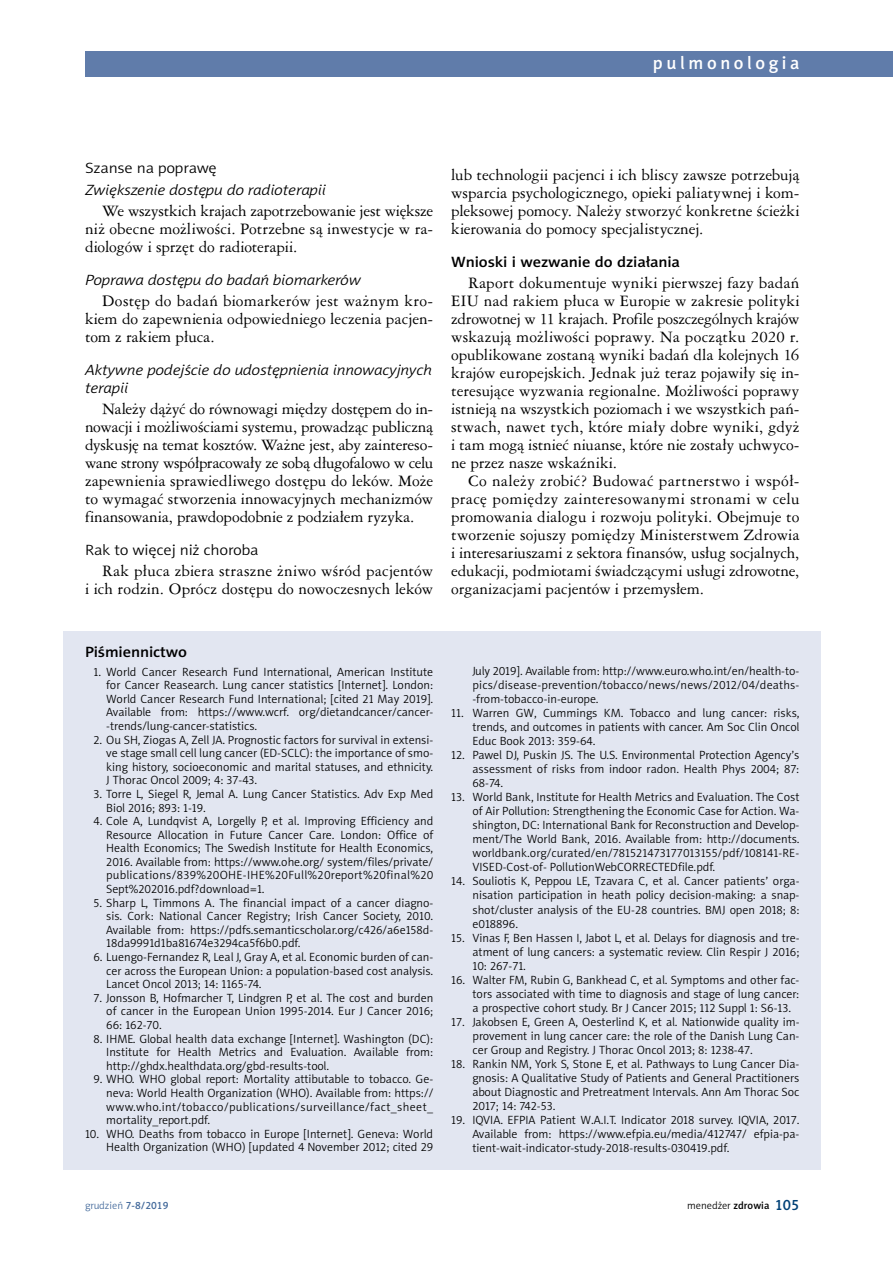
<style>
.page{position:relative;width:893px;height:1263px;background:#fff}
.page>*{position:absolute;margin:0;border:0;box-sizing:border-box;transform-origin:0 0}
.t1{font:18px "Naomi Sans EFN Medium";letter-spacing:.2em;color:#fff}
.t2{font:15px/18px "Ameri Garmnd PL";color:#000;text-align:justify}
.t3{font:italic 15px/18px "Naomi Sans EFN Light";letter-spacing:-.01em;color:#000;scale:1.1 1}
.t4{font:15px "Naomi Sans EFN Medium";letter-spacing:-.01em;color:#000;scale:1.1 1}
.t5{font:15px "Naomi Sans EFN Light";letter-spacing:-.01em;color:#000;scale:1.1 1}
.t6{font:12px/13.6px "Naomi Sans EFN Light";color:#000;text-align:justify}
.t7{font:10.5px "Naomi Sans EFN Light";color:#000}
.t8{font:10.5px "Naomi Sans EFN Light";color:#456b9c}
.s1{font-family:"Naomi Sans EFN Medium"}
.s2{font-family:"Naomi Sans EFN Medium";font-size:15px;color:#004177}
</style>
<div class="page">
<div style="left:85px;top:51px;width:808px;height:26px;background:#607caa"></div>
<div style="left:64px;top:631px;width:757px;height:538px;background:#e2e6f1"></div>
<h1 class="t1" style="left:653px;top:52px;width:148px">pulmonologia</h1>
<p class="t5" style="left:85px;top:160px;width:121px">Szanse na poprawę</p>
<p class="t3" style="left:85px;top:181px;width:220px">Zwiększenie dostępu do radioterapii</p>
<p class="t2" style="left:85px;top:201px;width:350px;text-indent:17px">We wszystkich krajach zapotrzebowanie jest większe niż obecne możliwości. Potrzebne są inwestycje w ra&shy;diologów i sprzęt do radioterapii.</p>
<p class="t3" style="left:85px;top:271px;width:252px">Poprawa dostępu do badań biomarkerów</p>
<p class="t2" style="left:85px;top:291px;width:350px;text-indent:17px">Dostęp do badań biomarkerów jest ważnym kro&shy;kiem do zapewnienia odpowiedniego leczenia pacjen&shy;tom z rakiem płuca.</p>
<p class="t3" style="left:85px;top:361px;width:317px">Aktywne podejście do udostępnienia innowacyjnych terapii</p>
<p class="t2" style="left:85px;top:399px;width:350px;text-indent:17px">Należy dążyć do równowagi między dostępem do in&shy;nowacji i możliwościami systemu, prowadząc publiczną dyskusję na temat kosztów. Ważne jest, aby zaintereso&shy;wane strony współpracowały ze sobą długofalowo w celu zapewnienia sprawiedliwego dostępu do leków. Może to wymagać stworzenia innowacyjnych mechanizmów finansowania, prawdopodobnie z podziałem ryzyka.</p>
<p class="t5" style="left:85px;top:542px;width:159px">Rak to więcej niż choroba</p>
<p class="t2" style="left:85px;top:561px;width:350px;text-align:right">Rak płuca zbiera straszne żniwo wśród pacjentów<br>i ich rodzin. Oprócz dostępu do nowoczesnych leków</p>
<p class="t2" style="left:451px;top:165px;width:350px">lub technologii pacjenci i ich bliscy zawsze potrzebują wsparcia psychologicznego, opieki paliatywnej i kom&shy;pleksowej pomocy. Należy stworzyć konkretne ścieżki kierowania do pomocy specjalistycznej.</p>
<p class="t4" style="left:451px;top:253px;width:210px">Wnioski i wezwanie do działania</p>
<p class="t2" style="left:451px;top:273px;width:350px;text-indent:17px">Raport dokumentuje wyniki pierwszej fazy badań EIU nad rakiem płuca w Europie w zakresie polityki zdrowotnej w 11 krajach. Profile poszczególnych krajów wskazują możliwości poprawy. Na początku 2020 r. opublikowane zostaną wyniki badań dla kolejnych 16 krajów europejskich. Jednak już teraz pojawiły się in&shy;teresujące wyzwania regionalne. Możliwości poprawy istnieją na wszystkich poziomach i we wszystkich pań&shy;stwach, nawet tych, które miały dobre wyniki, gdyż i tam mogą istnieć niuanse, które nie zostały uchwyco&shy;ne przez nasze wskaźniki.</p>
<p class="t2" style="left:451px;top:471px;width:350px;text-indent:17px">Co należy zrobić? Budować partnerstwo i współ&shy;pracę pomiędzy zainteresowanymi stronami w celu promowania dialogu i rozwoju polityki. Obejmuje to tworzenie sojuszy pomiędzy Ministerstwem Zdrowia i interesariuszami z sektora finansów, usług socjalnych, edukacji, podmiotami świadczącymi usługi zdrowotne, organizacjami pacjentów i przemysłem.</p>
<p class="t4" style="left:85px;top:643px;width:94px">Piśmiennictwo</p>
<p class="t6" style="left:106px;top:665px;width:328px;text-indent:-13px">1. World Cancer Research Fund International, American Institute for Cancer Reasearch. Lung cancer statistics [Internet]. London:<br>World Cancer Research Fund International; [cited 21 May 2019].<br>Available from: https://www.wcrf. org/dietandcancer/cancer--trends/lung-cancer-statistics.</p>
<p class="t6" style="left:106px;top:733px;width:328px;text-indent:-13px">2. Ou SH, Ziogas A, Zell JA. Prognostic factors for survival in extensi&shy;ve stage small cell lung cancer (ED-SCLC): the importance of smo&shy;king history, socioeconomic and marital statuses, and ethnicity.<br>J Thorac Oncol 2009; 4: 37-43.</p>
<p class="t6" style="left:106px;top:787px;width:328px;text-indent:-13px">3. Torre L, Siegel R, Jemal A. Lung Cancer Statistics. Adv Exp Med<br>Biol 2016; 893: 1-19.</p>
<p class="t6" style="left:106px;top:814px;width:328px;text-indent:-13px">4. Cole A, Lundqvist A, Lorgelly P, et al. Improving Efficiency and Resource Allocation in Future Cancer Care. London: Office of Health Economics; The Swedish Institute for Health Economics, 2016. Available from: https://www.ohe.org/ system/files/private/ publications/839%20OHE-IHE%20Full%20report%20final%20<br>Sept%202016.pdf?download=1.</p>
<p class="t6" style="left:106px;top:896px;width:328px;text-indent:-13px">5. Sharp L, Timmons A. The financial impact of a cancer diagno&shy;sis. Cork: National Cancer Registry; Irish Cancer Society, 2010.<br>Available from: https://pdfs.semanticscholar.org/c426/a6e158d-18da9991d1ba81674e3294ca5f6b0.pdf.</p>
<p class="t6" style="left:106px;top:950px;width:328px;text-indent:-13px">6. Luengo-Fernandez R, Leal J, Gray A, et al. Economic burden of can&shy;cer across the European Union: a population-based cost analysis.<br>Lancet Oncol 2013; 14: 1165-74.</p>
<p class="t6" style="left:106px;top:991px;width:328px;text-indent:-13px">7. Jonsson B, Hofmarcher T, Lindgren P, et al. The cost and burden of cancer in the European Union 1995-2014. Eur J Cancer 2016; 66: 162-70.</p>
<p class="t6" style="left:106px;top:1032px;width:328px;text-indent:-13px">8. IHME. Global health data exchange [Internet]. Washington (DC):<br>Institute for Health Metrics and Evaluation. Available from: http://ghdx.healthdata.org/gbd-results-tool.</p>
<p class="t6" style="left:106px;top:1072px;width:328px;text-indent:-13px">9. WHO. WHO global report: Mortality attibutable to tobacco. Ge&shy;neva: World Health Organization (WHO). Available from: https:// www.who.int/tobacco/publications/surveillance/fact_sheet_ mortality_report.pdf.</p>
<p class="t6" style="left:85px;top:1127px;width:350px;text-align:right">10. WHO. Deaths from tobacco in Europe [Internet]. Geneva: World<br>Health Organization (WHO) [updated 4 November 2012; cited 29</p>
<p class="t6" style="left:472px;top:664px;width:328px">July 2019]. Available from: http://www.euro.who.int/en/health-to&shy;pics/disease-prevention/tobacco/news/news/2012/04/deaths--from-tobacco-in-europe.</p>
<p class="t6" style="left:472px;top:706px;width:328px;text-indent:-21px">11. Warren GW, Cummings KM. Tobacco and lung cancer: risks, trends, and outcomes in patients with cancer. Am Soc Clin Oncol Educ Book 2013: 359-64.</p>
<p class="t6" style="left:472px;top:748px;width:328px;text-indent:-21px">12. Pawel DJ, Puskin JS. The U.S. Environmental Protection Agency’s assessment of risks from indoor radon. Health Phys 2004; 87:<br>68-74.</p>
<p class="t6" style="left:472px;top:790px;width:328px;text-indent:-21px">13. World Bank, Institute for Health Metrics and Evaluation. The Cost of Air Pollution: Strengthening the Economic Case for Action. Wa&shy;shington, DC: International Bank for Reconstruction and Develop&shy;ment/The World Bank, 2016. Available from: http://documents. worldbank.org/curated/en/781521473177013155/pdf/108141-RE-VISED-Cost-of- PollutionWebCORRECTEDfile.pdf.</p>
<p class="t6" style="left:472px;top:874px;width:328px;text-indent:-21px">14. Souliotis K, Peppou LE, Tzavara C, et al. Cancer patients’ orga&shy;nisation participation in heath policy decision-making: a snap&shy;shot/cluster analysis of the EU-28 countries. BMJ open 2018; 8: e018896.</p>
<p class="t6" style="left:472px;top:930px;width:328px;text-indent:-21px">15. Vinas F, Ben Hassen I, Jabot L, et al. Delays for diagnosis and tre&shy;atment of lung cancers: a systematic review. Clin Respir J 2016; 10: 267-71.</p>
<p class="t6" style="left:472px;top:972px;width:328px;text-indent:-21px">16. Walter FM, Rubin G, Bankhead C, et al. Symptoms and other fac&shy;tors associated with time to diagnosis and stage of lung cancer: a prospective cohort study. Br J Cancer 2015; 112 Suppl 1: S6-13.</p>
<p class="t6" style="left:472px;top:1014px;width:328px;text-indent:-21px">17. Jakobsen E, Green A, Oesterlind K, et al. Nationwide quality im&shy;provement in lung cancer care: the role of the Danish Lung Can&shy;cer Group and Registry. J Thorac Oncol 2013; 8: 1238-47.</p>
<p class="t6" style="left:472px;top:1056px;width:328px;text-indent:-21px">18. Rankin NM, York S, Stone E, et al. Pathways to Lung Cancer Dia&shy;gnosis: A Qualitative Study of Patients and General Practitioners about Diagnostic and Pretreatment Intervals. Ann Am Thorac Soc 2017; 14: 742-53.</p>
<p class="t6" style="left:472px;top:1112px;width:328px;text-indent:-21px">19. IQVIA. EFPIA Patient W.A.I.T. Indicator 2018 survey. IQVIA, 2017.<br>Available from: https://www.efpia.eu/media/412747/ efpia-pa&shy;tient-wait-indicator-study-2018-results-030419.pdf.</p>
<p class="t8" style="left:85px;top:1199px;width:85px">grudzień <span class="s1">7-8/2019</span></p>
<p class="t7" style="left:687px;top:1199px;width:114px">menedżer <span class="s1">zdrowia</span> <span class="s2">105</span></p>
</div>
